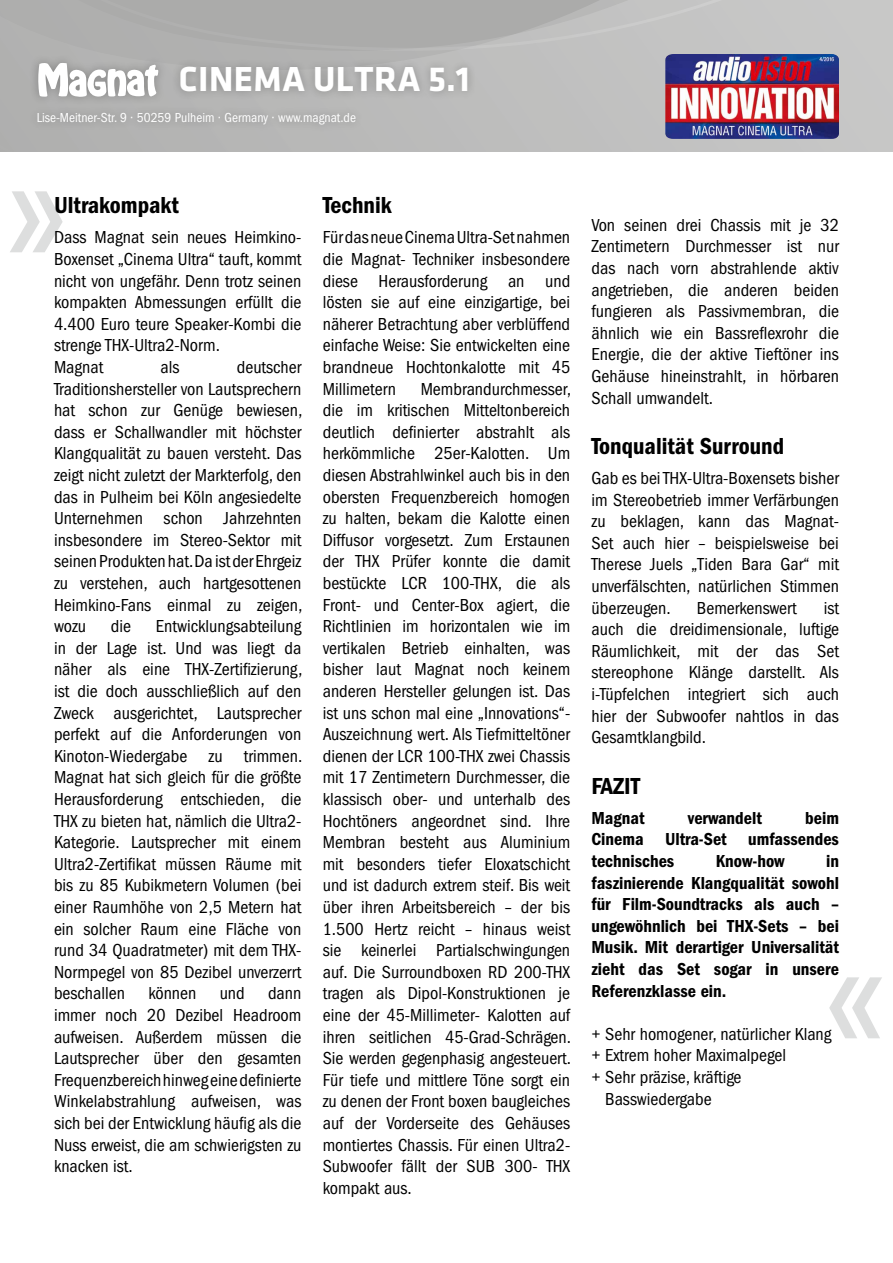
<style>
.page{position:relative;width:893px;height:1263px;background:#fff}
.page>*{position:absolute;margin:0;border:0;box-sizing:border-box;transform-origin:0 0}
.t1{font:700 36px "Klavika";letter-spacing:.015em;color:#fff}
.t2{font:24px "ITC Franklin Gothic Std Dm Cd";color:#000}
.t3{font:condensed 18px/21.6px "ITC Franklin Gothic Std";color:#000;text-align:justify}
.t4{font:18px/21.6px "ITC Franklin Gothic Std Dm Cd";color:#000;text-align:justify}
.t5{font:condensed 13.5px "ITC Franklin Gothic Std";color:#fff}
</style>
<div class="page">
<svg style="left:0;top:0;width:893px;height:253px"></svg>
<div style="left:28px;top:104px;width:337px;height:29px;background:#b0b0b0"></div>
<div style="left:28px;top:54px;width:140px;height:52px;background:#afafaf"></div>
<svg style="left:38px;top:62px;width:120px;height:35px"></svg>
<div style="left:171px;top:58px;width:306px;height:43px;background:#000;opacity:.25"></div>
<svg style="left:10px;top:191px;width:53px;height:61px"></svg>
<svg style="left:829px;top:977px;width:53px;height:61px"></svg>
<img style="left:665px;top:54px;width:174px;height:85px">
<h1 class="t1" style="left:179px;top:60px;width:293px">CINEMA ULTRA 5.1</h1>
<p class="t5" style="left:37px;top:110px;width:321px">Lise-Meitner-Str. 9 · 50259 Pulheim · Germany · www.magnat.de</p>
<h2 class="t2" style="left:54px;top:192px;width:126px">Ultrakompakt</h2>
<p class="t3" style="left:54px;top:227px;width:249px;text-align:left">Dass Magnat sein neues Heimkino-<br>Boxenset „Cinema Ultra“ tauft, kommt nicht von ungefähr. Denn trotz seinen kompakten Abmessungen erfüllt die<br>4.400 Euro teure Speaker-Kombi die strenge THX-Ultra2-Norm.<br>Magnat</p>
<p class="t3" style="left:54px;top:356px;width:250px;text-indent:183px">deutscher Traditionshersteller von Lautsprechern hat schon zur Genüge bewiesen, dass er Schallwandler mit höchster Klangqualität zu bauen versteht. Das zeigt nicht zuletzt der Markterfolg, den das in Pulheim bei Köln angesiedelte Unternehmen schon Jahrzehnten insbesondere im Stereo-Sektor mit seinen Produkten hat. Da ist der Ehrgeiz zu verstehen, auch hartgesottenen Heimkino-Fans einmal zu zeigen, wozu</p>
<p class="t3" style="left:161px;top:356px;width:21px">als</p>
<p class="t3" style="left:54px;top:616px;width:250px;text-indent:102px">Entwicklungsabteilung in der Lage ist. Und was liegt da näher als eine THX-Zertifizierung, ist die doch ausschließlich auf den Zweck ausgerichtet, Lautsprecher perfekt auf die Anforderungen von Kinoton-Wiedergabe zu trimmen.<br>Magnat hat sich gleich für die größte Herausforderung entschieden, die THX zu bieten hat, nämlich die Ultra2- Kategorie. Lautsprecher mit einem Ultra2-Zertifikat müssen Räume mit bis zu 85 Kubikmetern Volumen (bei einer Raumhöhe von 2,5 Metern hat ein solcher Raum eine Fläche von rund 34 Quadratmeter) mit dem THX-Normpegel von 85 Dezibel unverzerrt beschallen</p>
<p class="t3" style="left:111px;top:616px;width:22px">die</p>
<p class="t3" style="left:148px;top:983px;width:50px">können</p>
<p class="t3" style="left:220px;top:983px;width:27px">und</p>
<p class="t3" style="left:54px;top:983px;width:249px;text-indent:214px">dann immer noch 20 Dezibel Headroom aufweisen. Außerdem müssen die Lautsprecher über den gesamten Frequenzbereich hinweg eine definierte Winkelabstrahlung aufweisen, was sich bei der Entwicklung häufig als die Nuss erweist, die am schwierigsten zu knacken ist.</p>
<h2 class="t2" style="left:323px;top:192px;width:71px">Technik</h2>
<p class="t3" style="left:323px;top:227px;width:249px">Für das neue Cinema Ultra-Set nahmen die Magnat- Techniker insbesondere diese Herausforderung an und lösten sie auf eine einzigartige, bei näherer Betrachtung aber verblüffend einfache Weise: Sie entwickelten eine brandneue Hochtonkalotte mit 45<br>Millimetern</p>
<p class="t3" style="left:323px;top:378px;width:250px;text-indent:98px">Membrandurchmesser, die im kritischen Mitteltonbereich deutlich definierter abstrahlt als herkömmliche 25er-Kalotten. Um diesen Abstrahlwinkel auch bis in den obersten Frequenzbereich homogen zu halten, bekam die Kalotte einen Diffusor vorgesetzt. Zum Erstaunen der THX Prüfer konnte die damit bestückte LCR 100-THX, die als Front- und Center-Box agiert, die Richtlinien im horizontalen wie im vertikalen Betrieb einhalten, was bisher laut Magnat noch keinem anderen Hersteller gelungen ist. Das ist uns schon mal eine „Innovations“- Auszeichnung wert. Als Tiefmitteltöner dienen der LCR 100-THX zwei Chassis mit 17 Zentimetern Durchmesser, die klassisch ober- und unterhalb des Hochtöners angeordnet sind. Ihre Membran besteht aus Aluminium mit besonders tiefer Eloxatschicht und ist dadurch extrem steif. Bis weit über ihren Arbeitsbereich – der bis 1.500 Hertz reicht – hinaus weist sie keinerlei Partialschwingungen auf. Die Surroundboxen RD 200-THX tragen als Dipol-Konstruktionen je eine der 45-Millimeter- Kalotten auf ihren seitlichen 45-Grad-Schrägen.<br>Sie werden gegenphasig angesteuert.<br>Für tiefe und mittlere Töne sorgt ein zu denen der Front boxen baugleiches auf der Vorderseite des Gehäuses montiertes Chassis. Für einen Ultra2- Subwoofer fällt der SUB 300- THX kompakt aus.</p>
<p class="t3" style="left:591px;top:214px;width:249px">Von seinen drei Chassis mit je 32<br>Zentimetern Durchmesser ist nur das nach vorn abstrahlende aktiv angetrieben, die anderen beiden fungieren als Passivmembran, die ähnlich wie ein Bassreflexrohr die Energie, die der aktive Tieftöner ins Gehäuse hineinstrahlt, in hörbaren Schall umwandelt.</p>
<h2 class="t2" style="left:591px;top:432px;width:194px">Tonqualität Surround</h2>
<p class="t3" style="left:591px;top:467px;width:249px">Gab es bei THX-Ultra-Boxensets bisher im Stereobetrieb immer Verfärbungen zu beklagen, kann das Magnat-Set auch hier – beispielsweise bei Therese Juels „Tiden Bara Gar“ mit unverfälschten, natürlichen Stimmen überzeugen.</p>
<p class="t3" style="left:697px;top:597px;width:101px">Bemerkenswert</p>
<p class="t3" style="left:591px;top:597px;width:249px;text-indent:232px">ist auch die dreidimensionale, luftige Räumlichkeit, mit der das Set stereophone Klänge darstellt. Als i-Tüpfelchen integriert sich auch hier der Subwoofer nahtlos in das Gesamtklangbild.</p>
<h2 class="t2" style="left:591px;top:772px;width:50px">FAZIT</h2>
<p class="t4" style="left:591px;top:807px;width:55px">Magnat</p>
<p class="t4" style="left:688px;top:807px;width:75px">verwandelt</p>
<p class="t4" style="left:591px;top:807px;width:249px;text-indent:214px">beim Cinema Ultra-Set umfassendes technisches</p>
<p class="t4" style="left:591px;top:850px;width:249px;text-indent:235px">in faszinierende Klangqualität sowohl für Film-Soundtracks als auch – ungewöhnlich bei THX-Sets – bei Musik. Mit derartiger Universalität zieht das Set sogar in unsere Referenzklasse ein.</p>
<p class="t3" style="left:591px;top:1023px;width:242px">+ Sehr homogener, natürlicher Klang</p>
<p class="t3" style="left:591px;top:1045px;width:196px">+ Extrem hoher Maximalpegel</p>
<p class="t3" style="left:591px;top:1066px;width:152px">+ Sehr präzise, kräftige</p>
<p class="t3" style="left:605px;top:1088px;width:108px">Basswiedergabe</p>
<p class="t4" style="left:716px;top:850px;width:70px">Know-how</p>
</div>
